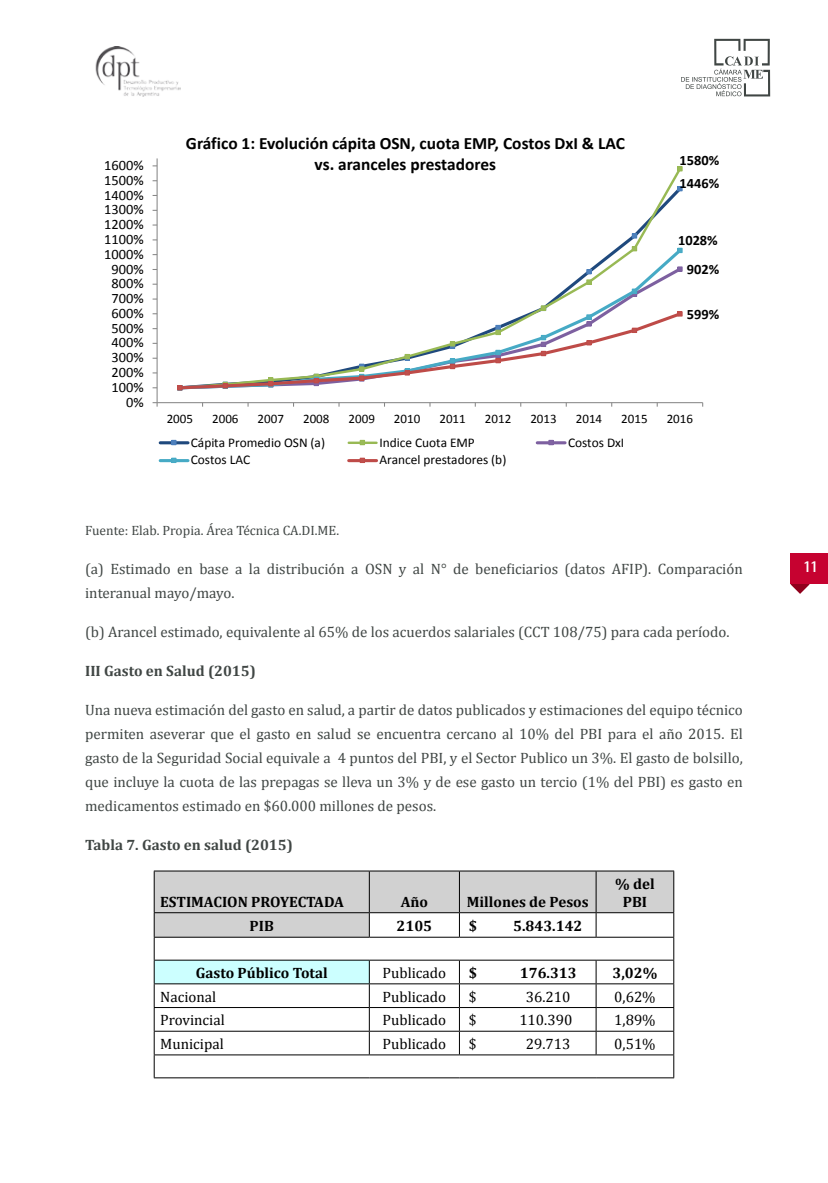
<style>
.page{position:relative;width:828px;height:1183px;background:#fff}
.page>*{position:absolute;margin:0;border:0;box-sizing:border-box;transform-origin:0 0}
.t1{font:700 17.25px/21.1px "Calibri";color:#000;text-align:center}
.t2{font:700 16.5px "Rotis Semi Sans Std";color:#fff}
.t3{font:15px/24px "Cambria";color:#404644}
.t4{font:15px "Cambria";color:#000}
.t5{font:700 15px/18px "Cambria";color:#000;text-align:center}
.t6{font:700 15px "Cambria";color:#404644}
.t7{font:14.4px "Calibri";color:#000}
.t8{font:700 14.4px "Calibri";color:#000}
.t9{font:13.5px "Cambria";color:#404644}
.t10{font:13.35px "Calibri";letter-spacing:-.005em;color:#000}
.t11{font:12.9px "Calibri";color:#000}
</style>
<div class="page">
<svg style="left:681px;top:39px;width:88px;height:57px"></svg>
<svg style="left:790px;top:584px;width:19px;height:9px"></svg>
<img style="left:95px;top:46px;width:86px;height:51px">
<svg style="left:154px;top:870px;width:520px;height:207px"></svg>
<hr style="left:154px;top:1077px;width:215px;height:1px;background:#000">
<hr style="left:369px;top:1077px;width:90px;height:1px;background:#000">
<hr style="left:459px;top:1077px;width:136px;height:1px;background:#000">
<hr style="left:595px;top:1077px;width:78px;height:1px;background:#000">
<hr style="left:156px;top:158px;width:1px;height:244px;background:#868686">
<hr style="left:157px;top:402px;width:545px;height:1px;background:#868686">
<svg style="left:619px;top:171px;width:63px;height:75px"></svg>
<svg style="left:677px;top:166px;width:5px;height:5px"></svg>
<svg style="left:536px;top:246px;width:147px;height:64px"></svg>
<svg style="left:631px;top:288px;width:5px;height:9px"></svg>
<svg style="left:676px;top:248px;width:6px;height:5px"></svg>
<svg style="left:177px;top:310px;width:506px;height:81px"></svg>
<svg style="left:177px;top:385px;width:5px;height:5px"></svg>
<svg style="left:222px;top:381px;width:6px;height:8px"></svg>
<svg style="left:268px;top:377px;width:5px;height:10px"></svg>
<svg style="left:313px;top:373px;width:6px;height:13px"></svg>
<svg style="left:359px;top:363px;width:5px;height:18px"></svg>
<svg style="left:404px;top:368px;width:5px;height:7px"></svg>
<svg style="left:449px;top:358px;width:6px;height:11px"></svg>
<svg style="left:495px;top:350px;width:5px;height:13px"></svg>
<svg style="left:540px;top:335px;width:6px;height:21px"></svg>
<svg style="left:586px;top:340px;width:5px;height:5px"></svg>
<svg style="left:631px;top:327px;width:5px;height:6px"></svg>
<svg style="left:676px;top:311px;width:6px;height:5px"></svg>
<hr style="left:160px;top:441px;width:28px;height:3px;background:#1f497d">
<svg style="left:171px;top:440px;width:5px;height:5px"></svg>
<hr style="left:348px;top:441px;width:28px;height:3px;background:#98b954">
<svg style="left:359px;top:440px;width:6px;height:5px"></svg>
<hr style="left:537px;top:441px;width:27px;height:3px;background:#7d60a0">
<hr style="left:160px;top:459px;width:28px;height:3px;background:#46aac5">
<svg style="left:171px;top:457px;width:5px;height:6px"></svg>
<hr style="left:348px;top:459px;width:28px;height:3px;background:#be4b48">
<svg style="left:359px;top:457px;width:6px;height:6px"></svg>
<div style="left:790px;top:553px;width:37px;height:31px;background:#c60230"></div>
<p class="t7" style="left:104px;top:156px;width:41px">1600%</p>
<p class="t7" style="left:104px;top:171px;width:41px">1500%</p>
<p class="t7" style="left:104px;top:186px;width:41px">1400%</p>
<p class="t7" style="left:104px;top:200px;width:41px">1300%</p>
<p class="t7" style="left:104px;top:215px;width:41px">1200%</p>
<p class="t7" style="left:104px;top:230px;width:41px">1100%</p>
<p class="t7" style="left:104px;top:245px;width:41px">1000%</p>
<p class="t7" style="left:111px;top:260px;width:34px">900%</p>
<p class="t7" style="left:111px;top:274px;width:34px">800%</p>
<p class="t7" style="left:111px;top:289px;width:34px">700%</p>
<p class="t7" style="left:111px;top:304px;width:34px">600%</p>
<p class="t7" style="left:111px;top:319px;width:34px">500%</p>
<p class="t7" style="left:111px;top:334px;width:34px">400%</p>
<p class="t7" style="left:111px;top:348px;width:34px">300%</p>
<p class="t7" style="left:111px;top:363px;width:34px">200%</p>
<p class="t7" style="left:111px;top:378px;width:34px">100%</p>
<p class="t7" style="left:126px;top:393px;width:19px">0%</p>
<p class="t1" style="left:186px;top:132px;width:440px">Gráfico 1: Evolución cápita OSN, cuota EMP, Costos DxI &amp; LAC vs. aranceles prestadores</p>
<p class="t8" style="left:679px;top:151px;width:41px">1580%</p>
<p class="t8" style="left:679px;top:174px;width:41px">1446%</p>
<p class="t8" style="left:677px;top:231px;width:41px">1028%</p>
<p class="t8" style="left:686px;top:260px;width:34px">902%</p>
<p class="t8" style="left:686px;top:305px;width:34px">599%</p>
<p class="t11" style="left:167px;top:410px;width:28px">2005</p>
<p class="t11" style="left:212px;top:410px;width:28px">2006</p>
<p class="t11" style="left:257px;top:410px;width:28px">2007</p>
<p class="t11" style="left:303px;top:410px;width:28px">2008</p>
<p class="t11" style="left:348px;top:410px;width:28px">2009</p>
<p class="t11" style="left:394px;top:410px;width:28px">2010</p>
<p class="t11" style="left:439px;top:410px;width:28px">2011</p>
<p class="t11" style="left:484px;top:410px;width:28px">2012</p>
<p class="t11" style="left:530px;top:410px;width:28px">2013</p>
<p class="t11" style="left:575px;top:410px;width:28px">2014</p>
<p class="t11" style="left:621px;top:410px;width:28px">2015</p>
<p class="t11" style="left:666px;top:410px;width:28px">2016</p>
<p class="t10" style="left:191px;top:434px;width:136px">Cápita Promedio OSN (a)</p>
<p class="t10" style="left:379px;top:434px;width:97px">Indice Cuota EMP</p>
<p class="t10" style="left:567px;top:434px;width:58px">Costos DxI</p>
<p class="t10" style="left:191px;top:451px;width:61px">Costos LAC</p>
<p class="t10" style="left:379px;top:451px;width:128px">Arancel prestadores (b)</p>
<p class="t9" style="left:85px;top:522px;width:255px">Fuente: Elab. Propia. Área Técnica CA.DI.ME.</p>
<p class="t3" style="left:85px;top:556px;width:658px">(a) Estimado en base a la distribución a OSN y al N° de beneficiarios (datos AFIP). Comparación interanual mayo/mayo.</p>
<p class="t3" style="left:85px;top:619px;width:645px">(b) Arancel estimado, equivalente al 65% de los acuerdos salariales (CCT 108/75) para cada período.</p>
<p class="t6" style="left:85px;top:661px;width:172px">III Gasto en Salud (2015)</p>
<p class="t3" style="left:85px;top:697px;width:658px;text-align:justify">Una nueva estimación del gasto en salud, a partir de datos publicados y estimaciones del equipo técnico permiten aseverar que el gasto en salud se encuentra cercano al 10% del PBI para el año 2015. El gasto de la Seguridad Social equivale a 4 puntos del PBI, y el Sector Publico un 3%. El gasto de bolsillo, que incluye la cuota de las prepagas se lleva un 3% y de ese gasto un tercio (1% del PBI) es gasto en medicamentos estimado en $60.000 millones de pesos.</p>
<p class="t6" style="left:85px;top:835px;width:209px">Tabla 7. Gasto en salud (2015)</p>
<p class="t5" style="left:160px;top:892px;width:185px">ESTIMACION PROYECTADA</p>
<p class="t5" style="left:400px;top:892px;width:29px">Año</p>
<p class="t5" style="left:466px;top:892px;width:123px">Millones de Pesos</p>
<p class="t5" style="left:614px;top:874px;width:41px">% del<br>PBI</p>
<p class="t5" style="left:249px;top:916px;width:26px">PIB</p>
<p class="t5" style="left:396px;top:916px;width:37px">2105</p>
<p class="t5" style="left:468px;top:916px;width:10px">$</p>
<p class="t5" style="left:513px;top:916px;width:71px">5.843.142</p>
<p class="t5" style="left:196px;top:963px;width:133px">Gasto Público Total</p>
<p class="t4" style="left:382px;top:963px;width:65px">Publicado</p>
<p class="t5" style="left:468px;top:963px;width:10px">$</p>
<p class="t5" style="left:519px;top:963px;width:58px">176.313</p>
<p class="t5" style="left:612px;top:963px;width:46px">3,02%</p>
<p class="t4" style="left:160px;top:987px;width:58px">Nacional</p>
<p class="t4" style="left:382px;top:987px;width:65px">Publicado</p>
<p class="t4" style="left:468px;top:987px;width:9px">$</p>
<p class="t4" style="left:525px;top:987px;width:46px">36.210</p>
<p class="t4" style="left:614px;top:987px;width:43px">0,62%</p>
<p class="t4" style="left:160px;top:1010px;width:66px">Provincial</p>
<p class="t4" style="left:382px;top:1010px;width:65px">Publicado</p>
<p class="t4" style="left:468px;top:1010px;width:9px">$</p>
<p class="t4" style="left:519px;top:1010px;width:54px">110.390</p>
<p class="t4" style="left:614px;top:1010px;width:43px">1,89%</p>
<p class="t4" style="left:160px;top:1034px;width:65px">Municipal</p>
<p class="t4" style="left:382px;top:1034px;width:65px">Publicado</p>
<p class="t4" style="left:468px;top:1034px;width:9px">$</p>
<p class="t4" style="left:525px;top:1034px;width:46px">29.713</p>
<p class="t4" style="left:614px;top:1034px;width:43px">0,51%</p>
<p class="t2" style="left:802px;top:556px;width:18px">11</p>
</div>
